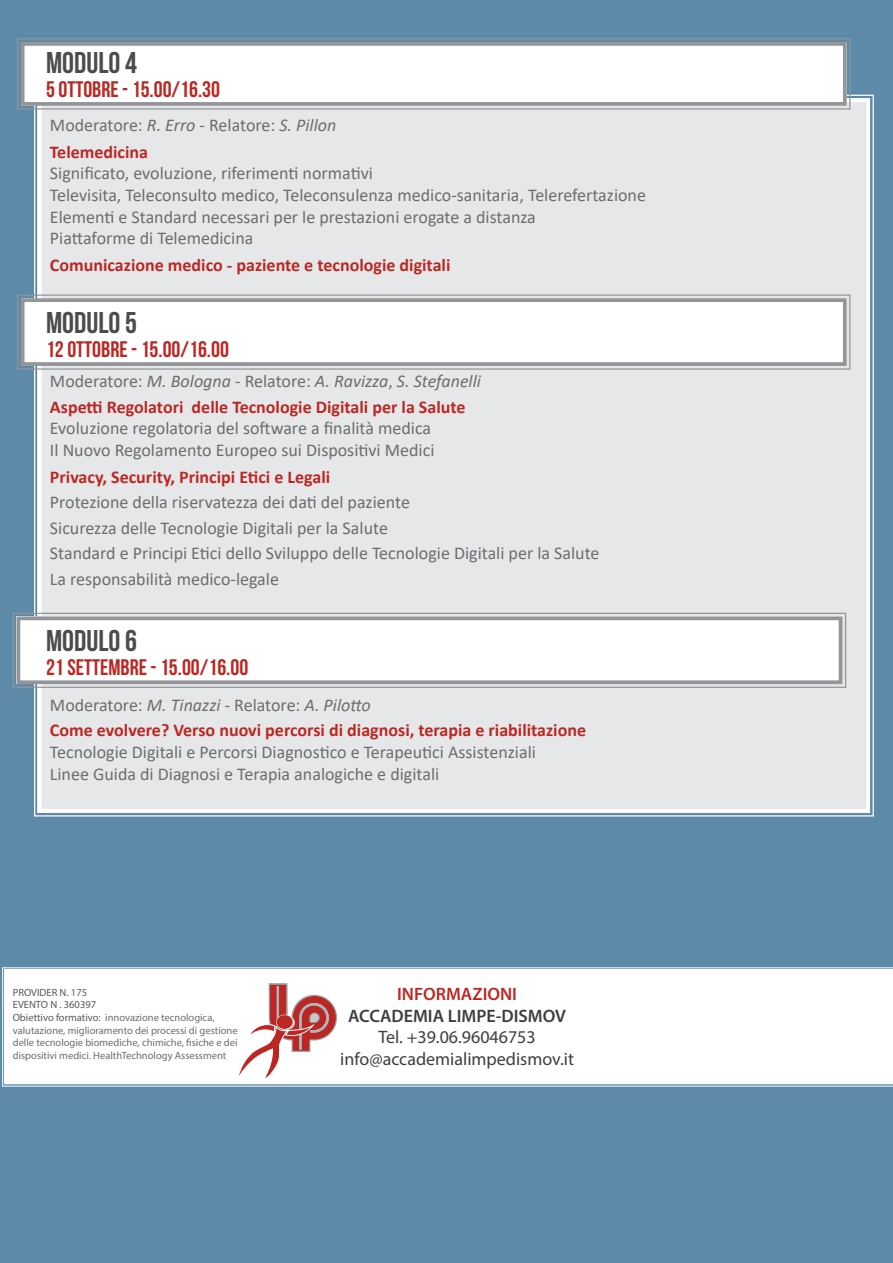
<style>
.page{position:relative;width:893px;height:1263px;background:#5d8aa8}
.page>*{position:absolute;margin:0;border:0;box-sizing:border-box;transform-origin:0 0}
.t1{font:30px "Bebas Neue";color:#4b4c4d}
.t2{font:22.5px "Bebas Neue";color:#bb2824}
.t3{font:18px "Calibri";color:#6c6d70}
.t4{font:700 18px "Calibri";color:#bb2824}
.t5{font:italic 18px "Calibri";color:#6c6d70}
.t6{font:18px "Myriad Pro";color:#3e3e3f}
.t7{font:600 18px "Myriad Pro";color:#3e3e3f}
.t8{font:600 18px "Myriad Pro";color:#bb2824}
.t9{font:10.5px/12.6px "Myriad Pro";color:#6c6d70}
.t10{font:10.5px "Myriad Pro";color:#57585a}
.s1{font-style:italic}
.s2{font-style:normal}
.s3{color:#57585a}
</style>
<div class="page">
<div style="left:2px;top:967px;width:891px;height:120px;background:#fff"></div>
<div style="left:4px;top:970px;width:889px;height:114px;border:2px solid #fff"></div>
<svg style="left:237px;top:983px;width:100px;height:98px;background:#e5bebe"></svg>
<div style="left:34px;top:94px;width:840px;height:723px;background:#e6e7e9"></div>
<svg style="left:17px;top:294px;width:834px;height:76px;background:#f7f7f8"></svg>
<div style="left:21px;top:298px;width:826px;height:68px;border:4px solid #939598"></div>
<svg style="left:17px;top:38px;width:834px;height:72px;background:#f0f3f4"></svg>
<div style="left:21px;top:42px;width:826px;height:64px;border:4px solid #939598"></div>
<svg style="left:12px;top:612px;width:835px;height:76px;background:#f7f7f7"></svg>
<div style="left:17px;top:616px;width:825px;height:68px;border:4px solid #939598"></div>
<p class="t1" style="left:46px;top:46px;width:92px">MODULO 4</p>
<p class="t2" style="left:46px;top:76px;width:175px">5 OTTOBRE - 15.00/16.30</p>
<p class="t3" style="left:50px;top:112px;width:288px">Moderatore: <span class="s1">R. Erro</span> - Relatore: <span class="s1">S. Pillon</span></p>
<p class="t4" style="left:50px;top:139px;width:100px">Telemedicina</p>
<p class="t3" style="left:50px;top:161px;width:324px">Significato, evoluzione, riferimenti normativi</p>
<p class="t3" style="left:50px;top:183px;width:598px">Televisita, Teleconsulto medico, Teleconsulenza medico-sanitaria, Telerefertazione</p>
<p class="t3" style="left:50px;top:204px;width:487px">Elementi e Standard necessari per le prestazioni erogate a distanza</p>
<p class="t3" style="left:50px;top:226px;width:205px">Piattaforme di Telemedicina</p>
<p class="t4" style="left:50px;top:253px;width:402px">Comunicazione medico - paziente e tecnologie digitali</p>
<p class="t1" style="left:46px;top:306px;width:92px">MODULO 5</p>
<p class="t2" style="left:46px;top:336px;width:184px">12 OTTOBRE - 15.00/16.00</p>
<p class="t5" style="left:50px;top:369px;width:432px"><span class="s2">Moderatore:</span> M. Bologna <span class="s2">- Relatore:</span> A. Ravizza<span class="s2">,</span> S. Stefanelli</p>
<p class="t4" style="left:50px;top:394px;width:417px">Aspetti Regolatori delle Tecnologie Digitali per la Salute</p>
<p class="t3" style="left:50px;top:416px;width:383px">Evoluzione regolatoria del software a finalità medica</p>
<p class="t3" style="left:50px;top:437px;width:386px">Il Nuovo Regolamento Europeo sui Dispositivi Medici</p>
<p class="t4" style="left:50px;top:464px;width:282px">Privacy, Security, Principi Etici e Legali</p>
<p class="t3" style="left:50px;top:490px;width:361px">Protezione della riservatezza dei dati del paziente</p>
<p class="t3" style="left:50px;top:515px;width:339px">Sicurezza delle Tecnologie Digitali per la Salute</p>
<p class="t3" style="left:50px;top:541px;width:551px">Standard e Principi Etici dello Sviluppo delle Tecnologie Digitali per la Salute</p>
<p class="t3" style="left:50px;top:566px;width:231px">La responsabilità medico-legale</p>
<p class="t1" style="left:46px;top:624px;width:92px">MODULO 6</p>
<p class="t2" style="left:46px;top:655px;width:204px">21 SETTEMBRE - 15.00/16.00</p>
<p class="t3" style="left:50px;top:692px;width:322px">Moderatore: <span class="s1">M. Tinazzi</span> - Relatore: <span class="s1">A. Pilotto</span></p>
<p class="t4" style="left:50px;top:718px;width:538px">Come evolvere? Verso nuovi percorsi di diagnosi, terapia e riabilitazione</p>
<p class="t3" style="left:50px;top:740px;width:487px">Tecnologie Digitali e Percorsi Diagnostico e Terapeutici Assistenziali</p>
<p class="t3" style="left:50px;top:761px;width:391px">Linee Guida di Diagnosi e Terapia analogiche e digitali</p>
<p class="t10" style="left:13px;top:986px;width:76px">PROVIDER N. 175</p>
<p class="t10" style="left:13px;top:998px;width:85px">EVENTO N . 360397</p>
<p class="t9" style="left:13px;top:1011px;width:226px"><span class="s3">Obiettivo formativo:</span> innovazione tecnologica, valutazione, miglioramento dei processi di gestione</p>
<p class="t9" style="left:13px;top:1036px;width:226px">delle tecnologie biomediche, chimiche, fisiche e dei dispositivi medici. HealthTechnology Assessment</p>
<p class="t8" style="left:397px;top:982px;width:121px">INFORMAZIONI</p>
<p class="t7" style="left:348px;top:1004px;width:219px">ACCADEMIA LIMPE-DISMOV</p>
<p class="t6" style="left:378px;top:1026px;width:159px">Tel. +39.06.96046753</p>
<p class="t6" style="left:340px;top:1048px;width:235px">info@accademialimpedismov.it</p>
</div>
